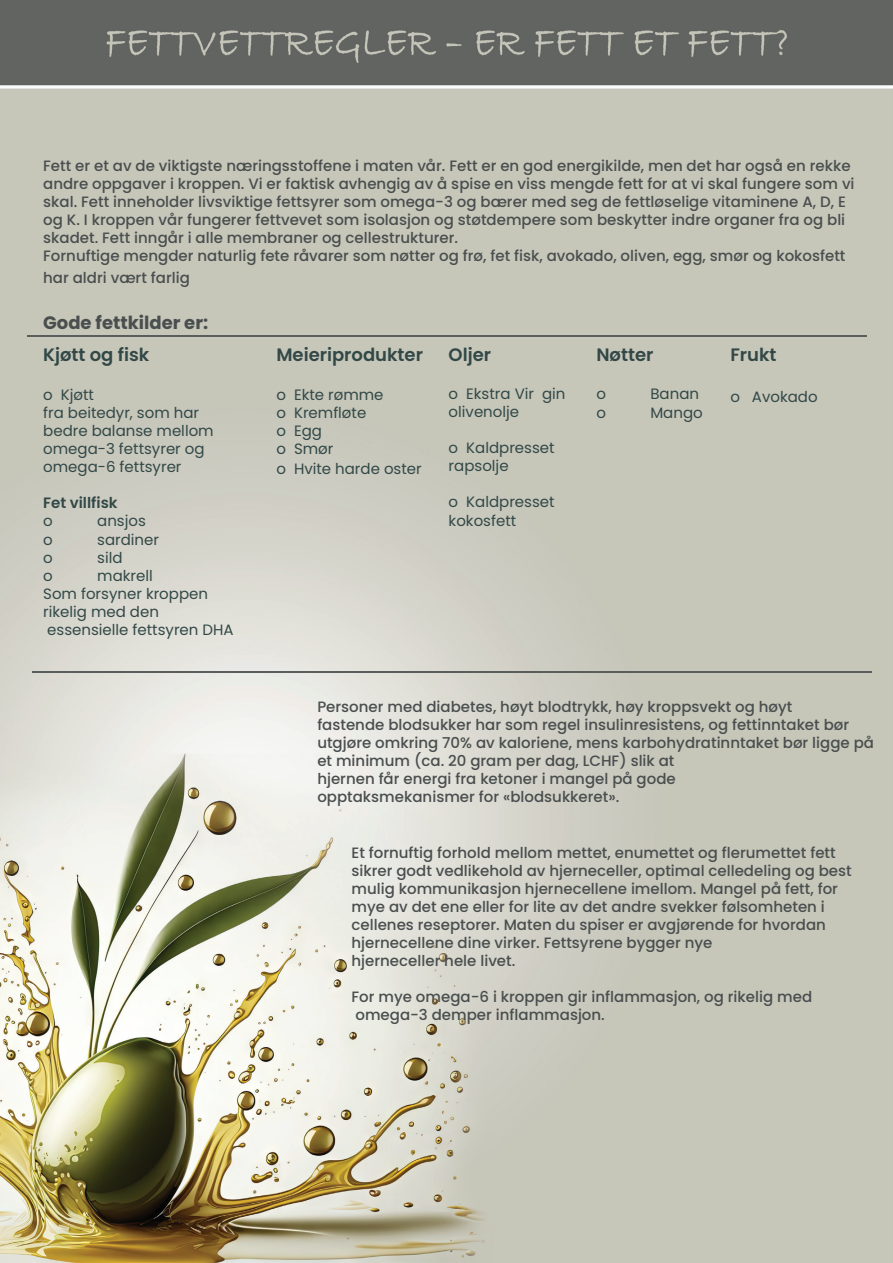
<style>
.page{position:relative;width:893px;height:1263px;background:#fff}
.page>*{position:absolute;margin:0;border:0;box-sizing:border-box;transform-origin:0 0}
.t1{font:600 18px "Poppins";color:#324847}
.t2{font:700 18px "Poppins";color:#494e4e}
.t3{font:500 15px/18px "Poppins";color:#494e4e}
.t4{font:15px/18px "Poppins";color:#324847}
.t5{font:600 15px "Poppins";color:#324847}
</style>
<div class="page">
<img style="left:0;top:0;width:893px;height:1263px">
<hr style="left:32px;top:671px;width:840px;height:2px;background:#595e5d">
<hr style="left:27px;top:335px;width:840px;height:2px;background:#595e5d">
<p class="t3" style="left:43px;top:157px;width:813px">Fett er et av de viktigste næringsstoffene i maten vår. Fett er en god energikilde, men det har også en rekke andre oppgaver i kroppen. Vi er faktisk avhengig av å spise en viss mengde fett for at vi skal fungere som vi skal. Fett inneholder livsviktige fettsyrer som omega-3 og bærer med seg de fettløselige vitaminene A, D, E og K. I kroppen vår fungerer fettvevet som isolasjon og støtdempere som beskytter indre organer fra og bli skadet. Fett inngår i alle membraner og cellestrukturer.</p>
<p class="t3" style="left:43px;top:245px;width:804px;line-height:21.6px">Fornuftige mengder naturlig fete råvarer som nøtter og frø, fet fisk, avokado, oliven, egg, smør og kokosfett har aldri vært farlig</p>
<p class="t2" style="left:43px;top:313px;width:166px">Gode fettkilder er:</p>
<p class="t1" style="left:43px;top:344px;width:108px">Kjøtt og fisk</p>
<p class="t4" style="left:43px;top:386px;width:52px">o Kjøtt</p>
<p class="t4" style="left:43px;top:404px;width:157px">fra beitedyr, som har</p>
<p class="t4" style="left:43px;top:422px;width:172px">bedre balanse mellom</p>
<p class="t4" style="left:43px;top:440px;width:163px">omega-3 fettsyrer og</p>
<p class="t4" style="left:43px;top:458px;width:140px">omega-6 fettsyrer</p>
<p class="t5" style="left:43px;top:494px;width:76px">Fet villfisk</p>
<p class="t4" style="left:43px;top:512px;width:11px">o</p>
<p class="t4" style="left:97px;top:512px;width:50px">ansjos</p>
<p class="t4" style="left:43px;top:530px;width:11px">o</p>
<p class="t4" style="left:97px;top:530px;width:63px">sardiner</p>
<p class="t4" style="left:43px;top:548px;width:11px">o</p>
<p class="t4" style="left:97px;top:548px;width:27px">sild</p>
<p class="t4" style="left:43px;top:566px;width:11px">o</p>
<p class="t4" style="left:97px;top:566px;width:57px">makrell</p>
<p class="t4" style="left:43px;top:584px;width:166px">Som forsyner kroppen</p>
<p class="t4" style="left:43px;top:602px;width:117px">rikelig med den</p>
<p class="t4" style="left:47px;top:620px;width:188px">essensielle fettsyren DHA</p>
<p class="t1" style="left:276px;top:344px;width:148px">Meieriprodukter</p>
<p class="t4" style="left:276px;top:386px;width:109px">o Ekte rømme</p>
<p class="t4" style="left:276px;top:404px;width:91px">o Kremfløte</p>
<p class="t4" style="left:276px;top:422px;width:47px">o Egg</p>
<p class="t4" style="left:276px;top:440px;width:59px">o Smør</p>
<p class="t4" style="left:276px;top:460px;width:147px">o Hvite harde oster</p>
<p class="t1" style="left:449px;top:344px;width:44px">Oljer</p>
<p class="t4" style="left:449px;top:384px;width:118px">o Ekstra Vir gin olivenolje</p>
<p class="t4" style="left:449px;top:438px;width:108px">o Kaldpresset rapsolje</p>
<p class="t4" style="left:449px;top:492px;width:108px;line-height:19.8px">o Kaldpresset kokosfett</p>
<p class="t1" style="left:596px;top:344px;width:58px">Nøtter</p>
<p class="t4" style="left:596px;top:384px;width:11px">o</p>
<p class="t4" style="left:650px;top:384px;width:50px">Banan</p>
<p class="t4" style="left:596px;top:404px;width:11px">o</p>
<p class="t4" style="left:650px;top:404px;width:54px">Mango</p>
<p class="t1" style="left:730px;top:344px;width:48px">Frukt</p>
<p class="t4" style="left:730px;top:388px;width:89px">o Avokado</p>
<p class="t3" style="left:317px;top:698px;width:477px">Personer med diabetes, høyt blodtrykk, høy kroppsvekt og høyt</p>
<p class="t3" style="left:317px;top:716px;width:558px">fastende blodsukker har som regel insulinresistens, og fettinntaket bør utgjøre omkring 70% av kaloriene, mens karbohydratinntaket bør ligge på et minimum (ca. 20 gram per dag, LCHF) slik at</p>
<p class="t3" style="left:317px;top:770px;width:360px">hjernen får energi fra ketoner i mangel på gode</p>
<p class="t3" style="left:317px;top:788px;width:304px">opptaksmekanismer for «blodsukkeret».</p>
<p class="t3" style="left:351px;top:843px;width:502px">Et fornuftig forhold mellom mettet, enumettet og flerumettet fett sikrer godt vedlikehold av hjerneceller, optimal celledeling og best mulig kommunikasjon hjernecellene imellom. Mangel på fett, for mye av det ene eller for lite av det andre svekker følsomheten i</p>
<p class="t3" style="left:351px;top:915px;width:476px">cellenes reseptorer. Maten du spiser er avgjørende for hvordan hjernecellene dine virker. Fettsyrene bygger nye</p>
<p class="t3" style="left:351px;top:951px;width:165px">hjerneceller hele livet.</p>
<p class="t3" style="left:351px;top:987px;width:462px">For mye omega-6 i kroppen gir inflammasjon, og rikelig med</p>
<p class="t3" style="left:355px;top:1005px;width:251px">omega-3 demper inflammasjon.</p>
</div>
